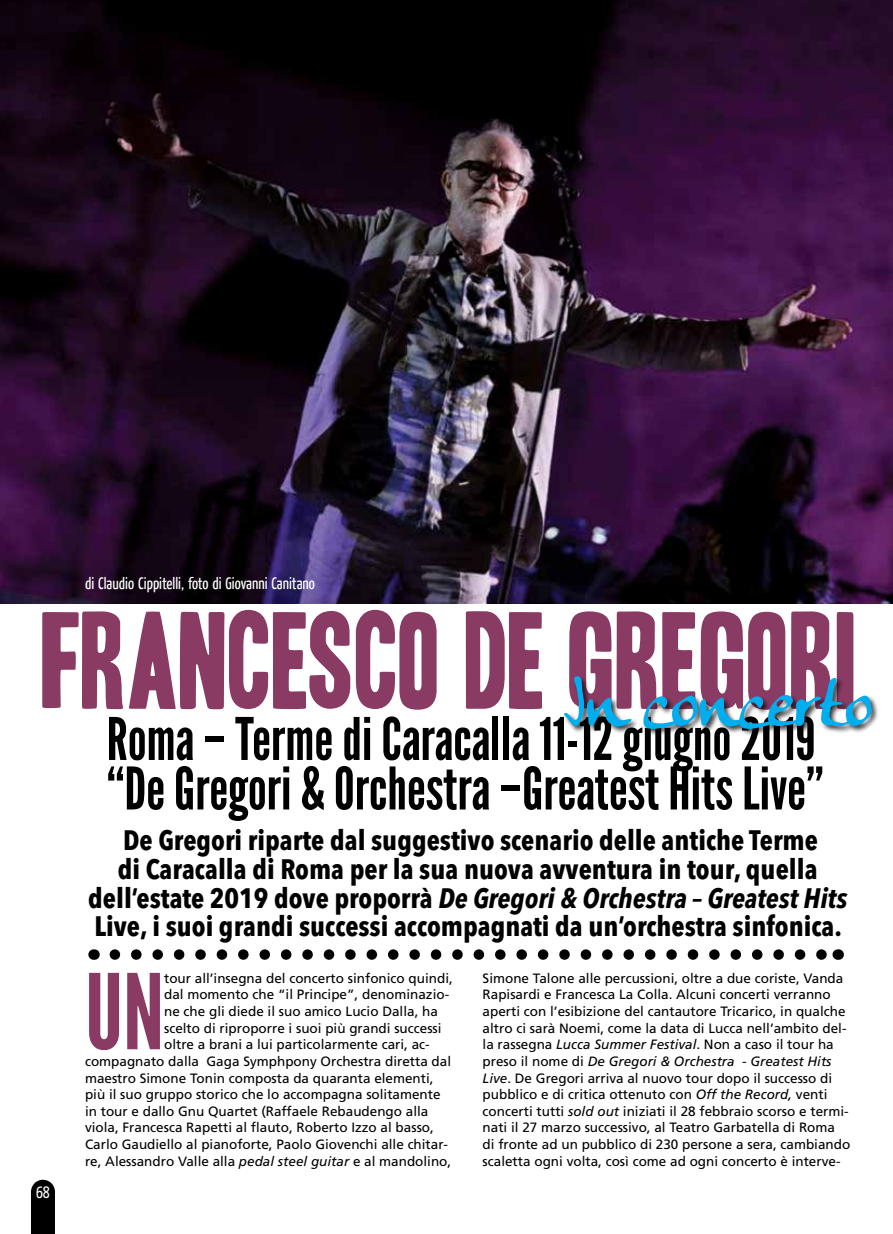
<style>
.page{position:relative;width:893px;height:1234px;background:#fff}
.page>*{position:absolute;margin:0;border:0;box-sizing:border-box;transform-origin:0 0}
.t1{font:118.8px "Headline One HPLHS";color:#8a3b64}
.t2{font:103.8px "League Gothic";color:#8a3b64}
.t3{font:67.2px "Anke Calligraphic FG";color:#00aeef}
.t4{font:58.5px/49.5px "League Gothic";color:#000}
.t5{font:700 condensed 27.9px/28.5px "Avenir Next LT Pro";color:#000;text-align:center}
.t6{font:16.5px "Yanone Kaffeesatz";color:#fff}
.t7{font:13.5px/16.6px "Frutiger";color:#000}
.s1{font-style:italic}
</style>
<div class="page">
<img style="left:0;top:0;width:892px;height:603px">
<div style="left:31px;top:1179px;width:24px;height:24px;background:#000;border-radius:50%"></div>
<div style="left:31px;top:1191px;width:24px;height:42px;background:#000"></div>
<div style="left:563px;top:675px;width:316px;height:61px;background:#000;opacity:.75"></div>
<svg style="left:115px;top:949px;width:712px;height:10px"></svg>
<p class="t6" style="left:85px;top:572px;width:231px">di Claudio Cippitelli, foto di Giovanni Canitano</p>
<h1 class="t1" style="left:43px;top:603px;width:818px">FRANCESCO DE GREGORI</h1>
<h3 class="t3" style="left:563px;top:663px;width:311px">In concerto</h3>
<h3 class="t4" style="left:107px;top:714px;width:719px">Roma – Terme di Caracalla 11-12 giugno 2019 “De Gregori &amp; Orchestra –Greatest Hits Live”</h3>
<p class="t5" style="left:88px;top:826px;width:761px">De Gregori riparte dal suggestivo scenario delle antiche Terme<br>di Caracalla di Roma per la sua nuova avventura in tour, quella dell’estate 2019 dove proporrà <span class="s1">De Gregori &amp; Orchestra – Greatest Hits </span>Live, i suoi grandi successi accompagnati da un’orchestra sinfonica.</p>
<p class="t6" style="left:36px;top:1180px;width:15px">68</p>
<h2 class="t2" style="left:85px;top:950px;width:81px">UN</h2>
<p class="t7" style="left:164px;top:969px;width:290px">tour all’insegna del concerto sinfonico quindi,</p>
<p class="t7" style="left:164px;top:986px;width:287px">dal momento che “il Principe”, denominazio-</p>
<p class="t7" style="left:164px;top:1002px;width:275px">ne che gli diede il suo amico Lucio Dalla, ha</p>
<p class="t7" style="left:164px;top:1019px;width:279px">scelto di riproporre i suoi più grandi successi</p>
<p class="t7" style="left:164px;top:1035px;width:267px">oltre a brani a lui particolarmente cari, ac-</p>
<p class="t7" style="left:85px;top:1052px;width:368px">compagnato dalla Gaga Symphpony Orchestra diretta dal</p>
<p class="t7" style="left:85px;top:1069px;width:350px">maestro Simone Tonin composta da quaranta elementi,</p>
<p class="t7" style="left:85px;top:1085px;width:357px">più il suo gruppo storico che lo accompagna solitamente</p>
<p class="t7" style="left:85px;top:1102px;width:345px">in tour e dallo Gnu Quartet (Raffaele Rebaudengo alla</p>
<p class="t7" style="left:85px;top:1118px;width:350px">viola, Francesca Rapetti al flauto, Roberto Izzo al basso,</p>
<p class="t7" style="left:85px;top:1135px;width:364px">Carlo Gaudiello al pianoforte, Paolo Giovenchi alle chitar-</p>
<p class="t7" style="left:85px;top:1152px;width:368px">re, Alessandro Valle alla <span class="s1">pedal steel guitar</span> e al mandolino,</p>
<p class="t7" style="left:483px;top:969px;width:369px">Simone Talone alle percussioni, oltre a due coriste, Vanda Rapisardi e Francesca La Colla. Alcuni concerti verranno aperti con l’esibizione del cantautore Tricarico, in qualche altro ci sarà Noemi, come la data di Lucca nell’ambito del&shy;la rassegna <span class="s1">Lucca Summer Festival</span>. Non a caso il tour ha preso il nome di <span class="s1">De Gregori &amp; Orchestra - Greatest Hits Live</span>. De Gregori arriva al nuovo tour dopo il successo di pubblico e di critica ottenuto con <span class="s1">Off the Record,</span> venti concerti tutti <span class="s1">sold out</span> iniziati il 28 febbraio scorso e termi&shy;nati il 27 marzo successivo, al Teatro Garbatella di Roma di fronte ad un pubblico di 230 persone a sera, cambiando scaletta ogni volta, così come ad ogni concerto è interve-</p>
</div>
